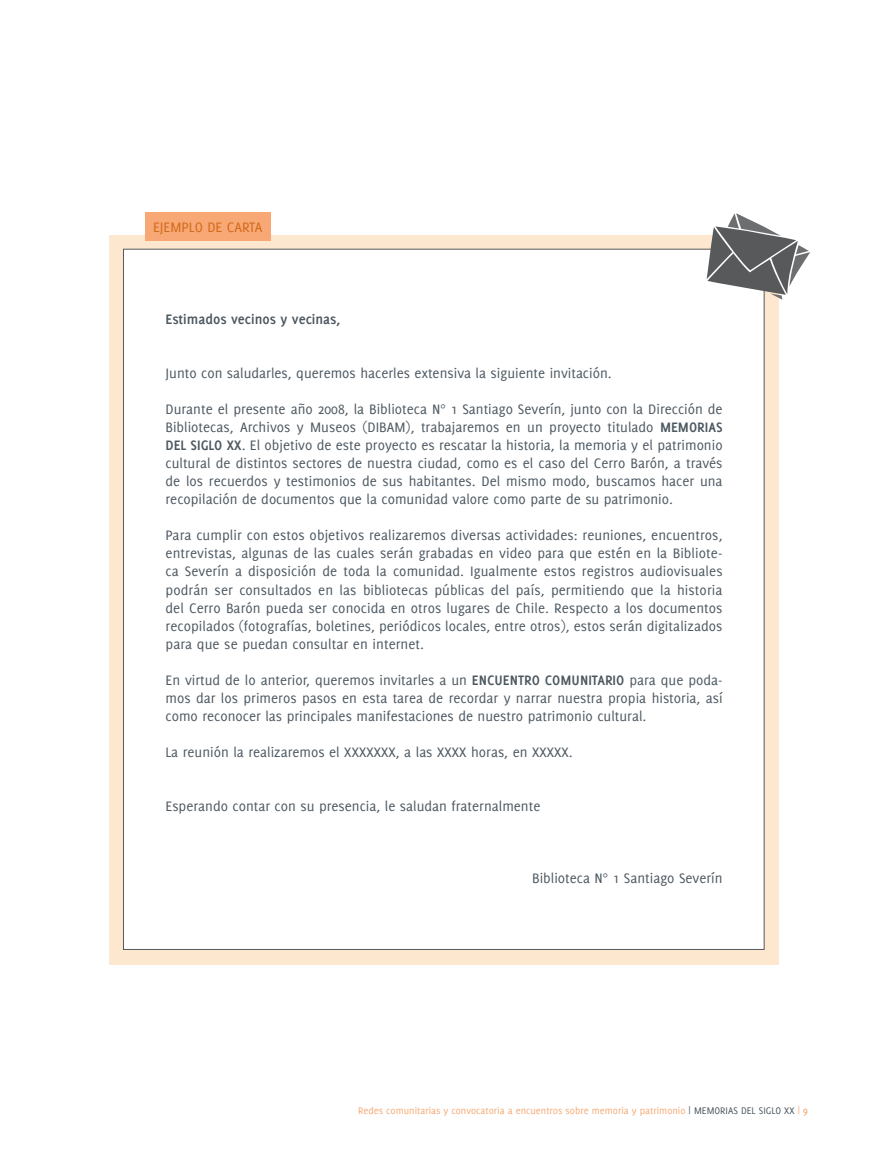
<style>
.page{position:relative;width:893px;height:1149px;background:#fff}
.page>*{position:absolute;margin:0;border:0;box-sizing:border-box;transform-origin:0 0}
.t1{font:15px/18px "Delicious";color:#4c5760;text-align:justify}
.t2{font:700 15px "Delicious";color:#4c5760}
.t3{font:15px "Delicious";color:#d3691b}
.t4{font:10.5px "Delicious";color:#f5a972}
.s1{font-weight:700}
.s2{color:#4c5760}
.s3{color:#f39557}
</style>
<div class="page">
<div style="left:109px;top:235px;width:670px;height:728px;background:#fde7ce"></div>
<div style="left:123px;top:249px;width:641px;height:700px;background:#fff"></div>
<div style="left:146px;top:213px;width:125px;height:28px;background:#f7a874"></div>
<svg style="left:706px;top:213px;width:104px;height:86px"></svg>
<p class="t3" style="left:153px;top:221px;width:111px">EJEMPLO DE CARTA</p>
<p class="t2" style="left:166px;top:313px;width:176px">Estimados vecinos y vecinas,</p>
<p class="t1" style="left:166px;top:365px;width:448px">Junto con saludarles, queremos hacerles extensiva la siguiente invitación.</p>
<p class="t1" style="left:166px;top:401px;width:559px">Durante el presente año 2008, la Biblioteca N° 1 Santiago Severín, junto con la Dirección de Bibliotecas, Archivos y Museos (DIBAM), trabajaremos en un proyecto titulado <span class="s1">MEMORIAS DEL SIGLO XX</span>. El objetivo de este proyecto es rescatar la historia, la memoria y el patrimonio cultural de distintos sectores de nuestra ciudad, como es el caso del Cerro Barón, a través de los recuerdos y testimonios de sus habitantes. Del mismo modo, buscamos hacer una recopilación de documentos que la comunidad valore como parte de su patrimonio.</p>
<p class="t1" style="left:166px;top:527px;width:559px">Para cumplir con estos objetivos realizaremos diversas actividades: reuniones, encuentros, entrevistas, algunas de las cuales serán grabadas en video para que estén en la Bibliote&shy;ca Severín a disposición de toda la comunidad. Igualmente estos registros audiovisuales podrán ser consultados en las bibliotecas públicas del país, permitiendo que la historia del Cerro Barón pueda ser conocida en otros lugares de Chile. Respecto a los documentos recopilados (fotografías, boletines, periódicos locales, entre otros), estos serán digitalizados para que se puedan consultar en internet.</p>
<p class="t1" style="left:166px;top:671px;width:559px">En virtud de lo anterior, queremos invitarles a un <span class="s1">ENCUENTRO COMUNITARIO</span> para que poda&shy;mos dar los primeros pasos en esta tarea de recordar y narrar nuestra propia historia, así como reconocer las principales manifestaciones de nuestro patrimonio cultural.</p>
<p class="t1" style="left:166px;top:743px;width:409px">La reunión la realizaremos el XXXXXXX, a las XXXX horas, en XXXXX.</p>
<p class="t1" style="left:166px;top:797px;width:376px">Esperando contar con su presencia, le saludan fraternalmente</p>
<p class="t1" style="left:532px;top:869px;width:192px">Biblioteca N° 1 Santiago Severín</p>
<p class="t4" style="left:358px;top:1105px;width:451px">Redes comunitarias y convocatoria a encuentros sobre memoria y patrimonio <span class="s2">| MEMORIAS DEL SIGLO XX</span> | <span class="s3">9</span></p>
</div>
